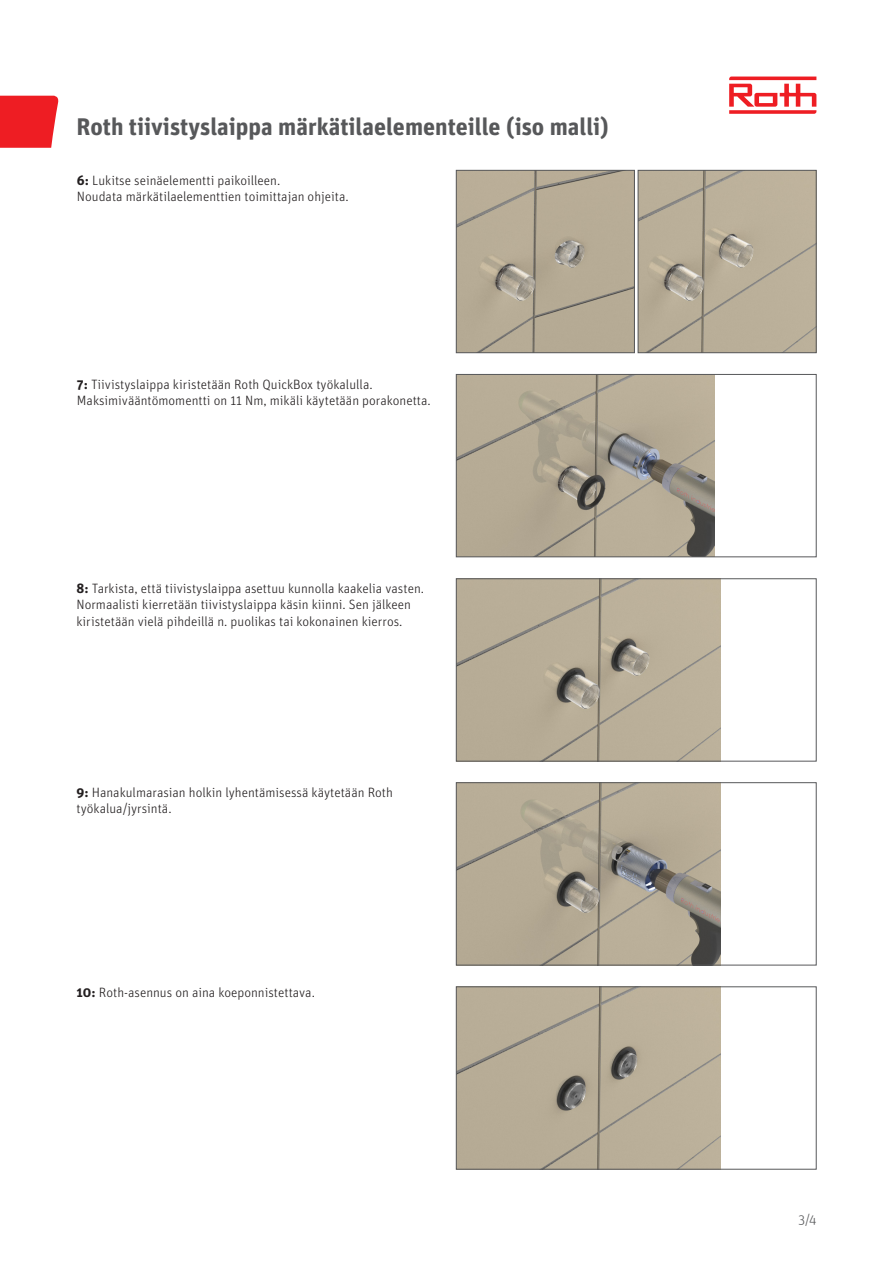
<style>
.page{position:relative;width:893px;height:1263px;background:#fff}
.page>*{position:absolute;margin:0;border:0;box-sizing:border-box;transform-origin:0 0}
.t1{font:700 24px "Unit OT";color:#57585a}
.Styckeformat__1{font:300 13.5px "Unit OT";color:#231f20}
.t2{font:300 13.5px "Unit OT";color:#57585a}
.s1{font-weight:700}
</style>
<div class="page">
<svg style="left:729px;top:77px;width:87px;height:37px"></svg>
<svg style="left:0;top:96px;width:59px;height:52px;background:#ef2d33"></svg>
<img style="left:458px;top:376px;width:257px;height:179px">
<div style="left:456px;top:374px;width:360px;height:183px;border:1px solid #57585a"></div>
<img style="left:458px;top:580px;width:262px;height:179px">
<div style="left:456px;top:578px;width:360px;height:183px;border:1px solid #57585a"></div>
<img style="left:458px;top:784px;width:262px;height:179px">
<div style="left:456px;top:782px;width:360px;height:183px;border:1px solid #57585a"></div>
<img style="left:458px;top:988px;width:262px;height:179px">
<div style="left:456px;top:986px;width:360px;height:183px;border:1px solid #57585a"></div>
<img style="left:458px;top:172px;width:175px;height:179px">
<div style="left:456px;top:170px;width:179px;height:183px;border:1px solid #57585a"></div>
<img style="left:640px;top:172px;width:174px;height:179px">
<div style="left:638px;top:170px;width:178px;height:183px;border:1px solid #57585a"></div>
<p class="t1" style="left:77px;top:111px;width:534px">Roth tiivistyslaippa märkätilaelementeille (iso malli)</p>
<p class="Styckeformat__1" style="left:77px;top:172px;width:205px"><span class="s1">6:</span> Lukitse seinäelementti paikoilleen.</p>
<p class="Styckeformat__1" style="left:77px;top:188px;width:273px">Noudata märkätilaelementtien toimittajan ohjeita.</p>
<p class="Styckeformat__1" style="left:77px;top:376px;width:297px"><span class="s1">7:</span> Tiivistyslaippa kiristetään Roth QuickBox työkalulla.</p>
<p class="Styckeformat__1" style="left:77px;top:392px;width:355px">Maksimivääntömomentti on 11 Nm, mikäli käytetään porakonetta.</p>
<p class="Styckeformat__1" style="left:77px;top:580px;width:349px"><span class="s1">8:</span> Tarkista, että tiivistyslaippa asettuu kunnolla kaakelia vasten.</p>
<p class="Styckeformat__1" style="left:77px;top:596px;width:336px">Normaalisti kierretään tiivistyslaippa käsin kiinni. Sen jälkeen</p>
<p class="Styckeformat__1" style="left:77px;top:613px;width:327px">kiristetään vielä pihdeillä n. puolikas tai kokonainen kierros.</p>
<p class="Styckeformat__1" style="left:77px;top:784px;width:318px"><span class="s1">9:</span> Hanakulmarasian holkin lyhentämisessä käytetään Roth</p>
<p class="Styckeformat__1" style="left:77px;top:801px;width:97px">työkalua/jyrsintä.</p>
<p class="Styckeformat__1" style="left:77px;top:985px;width:240px"><span class="s1">10:</span> Roth-asennus on aina koeponnistettava.</p>
<p class="t2" style="left:798px;top:1211px;width:20px">3/4</p>
</div>
